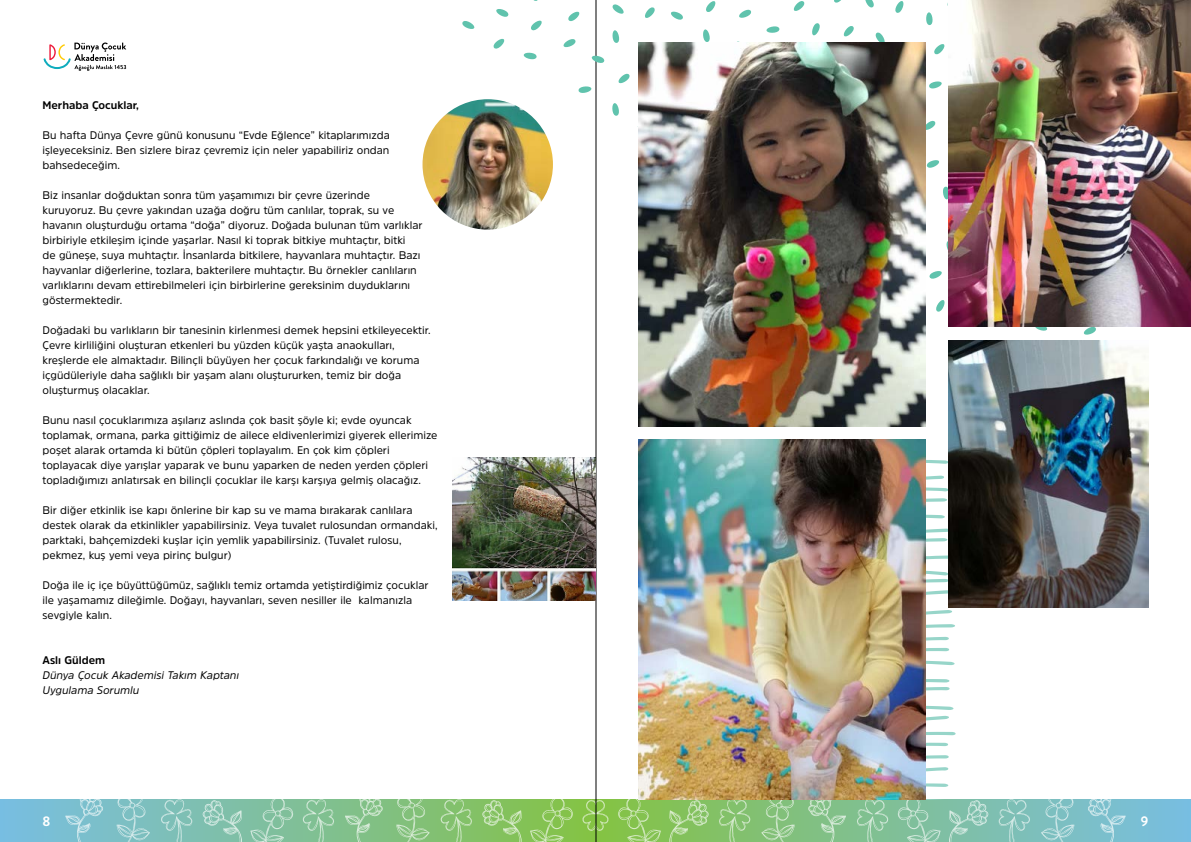
<style>
.page{position:relative;width:1191px;height:842px;background:#fff}
.page>*{position:absolute;margin:0;border:0;box-sizing:border-box;transform-origin:0 0}
.t1{font:700 14px "Brandon Grotesque";color:#fff}
.t2{font:11px/15px "Amsi Pro";color:#000}
.t3{font:italic 11px/15px "Amsi Pro";color:#000}
.t4{font:700 11px "Amsi Pro";color:#000}
</style>
<div class="page">
<svg style="left:609px;top:799px;width:582px;height:43px;background:#7ebfa9"></svg>
<svg style="left:668px;top:800px;width:41px;height:42px;background:#92c871"></svg>
<svg style="left:808px;top:799px;width:38px;height:43px;background:#90c693"></svg>
<svg style="left:719px;top:799px;width:31px;height:43px"></svg>
<svg style="left:761px;top:799px;width:34px;height:43px"></svg>
<svg style="left:618px;top:799px;width:43px;height:43px;background:#90c760"></svg>
<svg style="left:1087px;top:799px;width:38px;height:43px;background:#8ac6d2"></svg>
<svg style="left:998px;top:799px;width:32px;height:43px"></svg>
<svg style="left:857px;top:799px;width:31px;height:43px"></svg>
<svg style="left:1041px;top:799px;width:34px;height:43px"></svg>
<svg style="left:0;top:799px;width:582px;height:43px;background:#7dbfa9"></svg>
<svg style="left:482px;top:800px;width:41px;height:42px;background:#92c871"></svg>
<svg style="left:345px;top:799px;width:38px;height:43px;background:#8fc794"></svg>
<svg style="left:440px;top:799px;width:32px;height:43px"></svg>
<svg style="left:582px;top:799px;width:27px;height:43px"></svg>
<svg style="left:396px;top:799px;width:34px;height:43px"></svg>
<svg style="left:530px;top:799px;width:43px;height:43px;background:#8fc75f"></svg>
<svg style="left:202px;top:800px;width:41px;height:42px;background:#8ec7b4"></svg>
<svg style="left:65px;top:799px;width:38px;height:43px;background:#8ac6d2"></svg>
<svg style="left:161px;top:799px;width:31px;height:43px"></svg>
<svg style="left:302px;top:799px;width:32px;height:43px"></svg>
<svg style="left:116px;top:799px;width:34px;height:43px"></svg>
<svg style="left:250px;top:799px;width:43px;height:43px;background:#8bc5a7"></svg>
<svg style="left:44px;top:43px;width:82px;height:28px"></svg>
<hr style="left:595px;top:0;width:1px;height:842px;background:#000">
<svg style="left:926px;top:648px;width:23px;height:3px"></svg>
<svg style="left:926px;top:637px;width:23px;height:4px"></svg>
<svg style="left:926px;top:610px;width:26px;height:5px"></svg>
<svg style="left:926px;top:590px;width:22px;height:5px"></svg>
<svg style="left:926px;top:624px;width:29px;height:4px"></svg>
<svg style="left:926px;top:570px;width:22px;height:13px"></svg>
<svg style="left:926px;top:555px;width:22px;height:5px"></svg>
<svg style="left:926px;top:514px;width:19px;height:4px"></svg>
<svg style="left:926px;top:528px;width:22px;height:14px"></svg>
<svg style="left:926px;top:498px;width:21px;height:4px"></svg>
<svg style="left:926px;top:660px;width:28px;height:5px"></svg>
<svg style="left:926px;top:460px;width:22px;height:4px"></svg>
<svg style="left:926px;top:679px;width:23px;height:12px"></svg>
<svg style="left:926px;top:476px;width:22px;height:15px"></svg>
<svg style="left:926px;top:705px;width:27px;height:5px"></svg>
<svg style="left:926px;top:716px;width:23px;height:5px"></svg>
<svg style="left:926px;top:742px;width:22px;height:4px"></svg>
<svg style="left:926px;top:755px;width:22px;height:4px"></svg>
<svg style="left:926px;top:732px;width:29px;height:3px"></svg>
<svg style="left:926px;top:767px;width:22px;height:5px"></svg>
<svg style="left:926px;top:783px;width:22px;height:4px"></svg>
<svg style="left:897px;top:799px;width:91px;height:43px;background:#8bc4ab"></svg>
<svg style="left:1084px;top:327px;width:12px;height:8px"></svg>
<svg style="left:703px;top:29px;width:7px;height:13px"></svg>
<svg style="left:568px;top:11px;width:12px;height:10px"></svg>
<svg style="left:578px;top:86px;width:14px;height:7px"></svg>
<svg style="left:934px;top:44px;width:11px;height:11px"></svg>
<svg style="left:671px;top:11px;width:12px;height:9px"></svg>
<svg style="left:843px;top:26px;width:11px;height:11px"></svg>
<svg style="left:462px;top:21px;width:13px;height:8px"></svg>
<svg style="left:493px;top:38px;width:12px;height:11px"></svg>
<svg style="left:591px;top:54px;width:14px;height:12px"></svg>
<svg style="left:739px;top:9px;width:12px;height:9px"></svg>
<svg style="left:895px;top:1px;width:9px;height:12px"></svg>
<svg style="left:929px;top:81px;width:13px;height:8px"></svg>
<svg style="left:523px;top:52px;width:14px;height:8px"></svg>
<svg style="left:612px;top:4px;width:12px;height:10px"></svg>
<svg style="left:1035px;top:327px;width:13px;height:4px"></svg>
<svg style="left:900px;top:42px;width:15px;height:1px"></svg>
<svg style="left:936px;top:300px;width:9px;height:12px"></svg>
<svg style="left:766px;top:26px;width:14px;height:7px"></svg>
<svg style="left:706px;top:1px;width:10px;height:11px"></svg>
<svg style="left:926px;top:120px;width:10px;height:10px"></svg>
<svg style="left:618px;top:73px;width:12px;height:11px"></svg>
<svg style="left:834px;top:0;width:7px;height:3px"></svg>
<svg style="left:612px;top:103px;width:7px;height:13px"></svg>
<svg style="left:929px;top:271px;width:13px;height:8px"></svg>
<svg style="left:926px;top:160px;width:13px;height:8px"></svg>
<svg style="left:563px;top:39px;width:13px;height:9px"></svg>
<svg style="left:865px;top:0;width:9px;height:8px"></svg>
<svg style="left:812px;top:23px;width:8px;height:13px"></svg>
<svg style="left:496px;top:9px;width:13px;height:8px"></svg>
<svg style="left:926px;top:12px;width:7px;height:13px"></svg>
<svg style="left:531px;top:20px;width:11px;height:11px"></svg>
<svg style="left:645px;top:7px;width:10px;height:11px"></svg>
<svg style="left:872px;top:32px;width:15px;height:11px"></svg>
<svg style="left:946px;top:241px;width:2px;height:9px"></svg>
<svg style="left:943px;top:186px;width:5px;height:14px"></svg>
<svg style="left:793px;top:1px;width:12px;height:10px"></svg>
<svg style="left:612px;top:30px;width:8px;height:13px"></svg>
<img style="left:422px;top:99px;width:131px;height:131px;border-radius:65px">
<img style="left:452px;top:458px;width:143px;height:143px">
<img style="left:948px;top:0;width:243px;height:327px">
<img style="left:638px;top:43px;width:288px;height:383px">
<img style="left:948px;top:340px;width:200px;height:267px">
<img style="left:638px;top:439px;width:288px;height:360px">
<p class="t4" style="left:43px;top:97px;width:98px">Merhaba Çocuklar,</p>
<p class="t2" style="left:43px;top:127px;width:349px;text-align:justify">Bu hafta Dünya Çevre günü konusunu “Evde Eğlence” kitaplarımızda işleyeceksiniz. Ben sizlere biraz çevremiz için neler yapabiliriz ondan bahsedeceğim.</p>
<p class="t2" style="left:43px;top:187px;width:381px">Biz insanlar doğduktan sonra tüm yaşamımızı bir çevre üzerinde kuruyoruz. Bu çevre yakından uzağa doğru tüm canlılar, toprak, su ve havanın oluşturduğu ortama “doğa” diyoruz. Doğada bulunan tüm varlıklar birbiriyle etkileşim içinde yaşarlar. Nasıl ki toprak bitkiye muhtaçtır, bitki<br>de güneşe, suya muhtaçtır. İnsanlarda bitkilere, hayvanlara muhtaçtır. Bazı hayvanlar diğerlerine, tozlara, bakterilere muhtaçtır. Bu örnekler canlıların varlıklarını devam ettirebilmeleri için birbirlerine gereksinim duyduklarını göstermektedir.</p>
<p class="t2" style="left:43px;top:322px;width:390px">Doğadaki bu varlıkların bir tanesinin kirlenmesi demek hepsini etkileyecektir.<br>Çevre kirliliğini oluşturan etkenleri bu yüzden küçük yaşta anaokulları, kreşlerde ele almaktadır. Bilinçli büyüyen her çocuk farkındalığı ve koruma içgüdüleriyle daha sağlıklı bir yaşam alanı oluştururken, temiz bir doğa oluşturmuş olacaklar.</p>
<p class="t2" style="left:43px;top:412px;width:396px">Bunu nasıl çocuklarımıza aşılarız aslında çok basit şöyle ki; evde oyuncak toplamak, ormana, parka gittiğimiz de ailece eldivenlerimizi giyerek ellerimize poşet alarak ortamda ki bütün çöpleri toplayalım. En çok kim çöpleri toplayacak diye yarışlar yaparak ve bunu yaparken de neden yerden çöpleri topladığımızı anlatırsak en bilinçli çocuklar ile karşı karşıya gelmiş olacağız.</p>
<p class="t2" style="left:43px;top:502px;width:396px">Bir diğer etkinlik ise kapı önlerine bir kap su ve mama bırakarak canlılara destek olarak da etkinlikler yapabilirsiniz. Veya tuvalet rulosundan ormandaki, parktaki, bahçemizdeki kuşlar için yemlik yapabilirsiniz. (Tuvalet rulosu, pekmez, kuş yemi veya pirinç bulgur)</p>
<p class="t2" style="left:43px;top:577px;width:387px">Doğa ile iç içe büyüttüğümüz, sağlıklı temiz ortamda yetiştirdiğimiz çocuklar ile yaşamamız dileğimle. Doğayı, hayvanları, seven nesiller ile kalmanızla sevgiyle kalın.</p>
<p class="t4" style="left:43px;top:652px;width:64px">Aslı Güldem</p>
<p class="t3" style="left:43px;top:667px;width:198px">Dünya Çocuk Akademisi Takım Kaptanı<br>Uygulama Sorumlu</p>
<p class="t1" style="left:43px;top:811px;width:9px">8</p>
<p class="t1" style="left:1140px;top:811px;width:9px">9</p>
</div>
